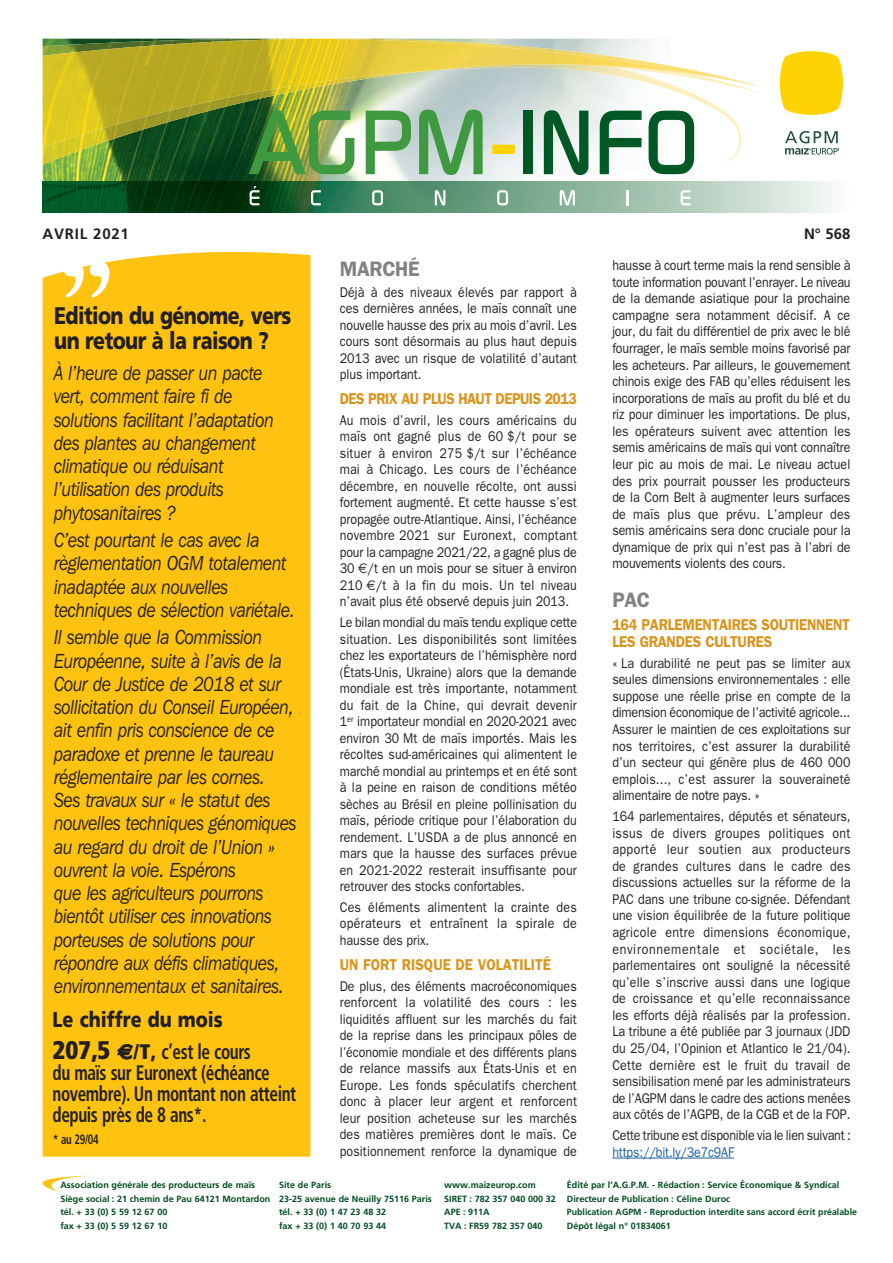
<style>
.page{position:relative;width:893px;height:1263px;background:#fff}
.page>*{position:absolute;margin:0;border:0;box-sizing:border-box;transform-origin:0 0}
.t1{font:900 24px/24.5px "Frutiger";letter-spacing:-.03em;color:#231f20;scale:.82 1}
.t2{font:900 21.6px "Frutiger";color:#231f20;scale:.83 1}
.t3{font:700 condensed 21px/21px "Frutiger";letter-spacing:-.025em;color:#231f20;scale:.82 1}
.Courant_AGPM_info{font:600 21px "Franklin Gothic";letter-spacing:-.015em;color:#808285;scale:.95 1}
.Gros_titre_AGPM_info{font:600 21px "Franklin Gothic";color:#808285;scale:.95 1}
.Edito_AGPM_info{font:italic 20.25px/23.2px "Franklin Gothic IT Cby BT";letter-spacing:-.015em;color:#231f20;scale:.86 1}
.Titre_orange_AGPM_In{font:600 15.75px/16.5px "Franklin Gothic";letter-spacing:-.02em;color:#d8941b;scale:.9 1}
.Titre_orange_AGPM_In-2{font:600 15.75px "Franklin Gothic";letter-spacing:-.02em;color:#d8941b;scale:.89 1}
.Titre_orange_AGPM_In-3{font:600 15.75px "Franklin Gothic";color:#d8941b;scale:.9 1}
.t4{font:700 15px "Frutiger";letter-spacing:.05em;color:#231f20}
.Courant_AGPM_info-2{font:14.1px/16.5px "Franklin Gothic";color:#231f20;text-align:justify;scale:.88 1}
.t5{font:700 condensed 13.5px "Frutiger";color:#231f20;scale:.82 1}
.t6{font:700 9px "Frutiger";color:#004b22}
.s1{font-family:"Euro Sans"}
.s2{color:#175d9e}
.s3{font-weight:900;font-size:25.5px}
.s4{font-family:"Euro Sans";font-stretch:normal}
.s5{font-weight:900}
</style>
<div class="page">
<img style="left:43px;top:78px;width:790px;height:104px">
<svg style="left:249px;top:165px;width:105px;height:9px"></svg>
<svg style="left:366px;top:165px;width:45px;height:9px"></svg>
<svg style="left:419px;top:165px;width:64px;height:10px"></svg>
<div style="left:523px;top:111px;width:10px;height:63px;background:#005824"></div>
<svg style="left:544px;top:165px;width:44px;height:10px"></svg>
<svg style="left:600px;top:165px;width:42px;height:9px"></svg>
<svg style="left:649px;top:165px;width:45px;height:9px"></svg>
<svg style="left:43px;top:182px;width:790px;height:30px;background:#5f8f71"></svg>
<img style="left:43px;top:161px;width:717px;height:4px">
<svg style="left:780px;top:51px;width:63px;height:64px;background:#fed820"></svg>
<svg style="left:785px;top:131px;width:54px;height:24px"></svg>
<img style="left:43px;top:69px;width:718px;height:92px">
<img style="left:43px;top:39px;width:648px;height:109px">
<div style="left:43px;top:251px;width:267px;height:906px;background:#fec210"></div>
<svg style="left:64px;top:261px;width:45px;height:36px"></svg>
<hr style="left:612px;top:1157px;width:122px;height:1px;background:#175d9e">
<svg style="left:42px;top:1175px;width:49px;height:16px"></svg>
<p class="t4" style="left:43px;top:225px;width:88px">AVRIL 2021</p>
<p class="t4" style="left:804px;top:225px;width:48px">N° 568</p>
<p class="Courant_AGPM_info" style="left:340px;top:256px;width:86px">MARCHÉ</p>
<p class="Courant_AGPM_info-2" style="left:340px;top:283px;width:271px">Déjà à des niveaux élevés par rapport à ces dernières années, le maïs connaît une nouvelle hausse des prix au mois d’avril. Les cours sont désormais au plus haut depuis 2013 avec un risque de volatilité d’autant plus important.</p>
<p class="Titre_orange_AGPM_In-2" style="left:340px;top:389px;width:268px">DES PRIX AU PLUS HAUT DEPUIS 2013</p>
<p class="Courant_AGPM_info-2" style="left:340px;top:411px;width:271px">Au mois d’avril, les cours américains du maïs ont gagné plus de 60 $/t pour se situer à environ 275 $/t sur l’échéance mai à Chicago. Les cours de l’échéance décembre, en nouvelle récolte, ont aussi fortement augmenté. Et cette hausse s’est propagée outre-Atlantique. Ainsi, l’échéance novembre 2021 sur Euronext, comptant pour la campagne 2021/22, a gagné plus de 30 <span class="s1">m</span>/t en un mois pour se situer à environ 210 <span class="s1">m</span>/t à la fin du mois. Un tel niveau n’avait plus été observé depuis juin 2013.</p>
<p class="Courant_AGPM_info-2" style="left:340px;top:614px;width:271px">Le bilan mondial du maïs tendu explique cette situation. Les disponibilités sont limitées chez les exportateurs de l’hémisphère nord (États-Unis, Ukraine) alors que la demande mondiale est très importante, notamment du fait de la Chine, qui devrait devenir 1<sup>er</sup> importateur mondial en 2020-2021 avec environ 30 Mt de maïs importés. Mais les récoltes sud-américaines qui alimentent le marché mondial au printemps et en été sont à la peine en raison de conditions météo sèches au Brésil en pleine pollinisation du maïs, période critique pour l’élaboration du rendement. L’USDA a de plus annoncé en mars que la hausse des surfaces prévue en 2021-2022 resterait insuffisante pour retrouver des stocks confortables.</p>
<p class="Courant_AGPM_info-2" style="left:340px;top:898px;width:271px">Ces éléments alimentent la crainte des opérateurs et entraînent la spirale de hausse des prix.</p>
<p class="Titre_orange_AGPM_In-3" style="left:340px;top:955px;width:236px">UN FORT RISQUE DE VOLATILITÉ</p>
<p class="Courant_AGPM_info-2" style="left:340px;top:977px;width:271px">De plus, des éléments macroéconomiques renforcent la volatilité des cours : les liquidités affluent sur les marchés du fait de la reprise dans les principaux pôles de l’économie mondiale et des différents plans de relance massifs aux États-Unis et en Europe. Les fonds spéculatifs cherchent donc à placer leur argent et renforcent leur position acheteuse sur les marchés des matières premières dont le maïs. Ce positionnement renforce la dynamique de</p>
<p class="Courant_AGPM_info-2" style="left:612px;top:257px;width:272px">hausse à court terme mais la rend sensible à toute information pouvant l’enrayer. Le niveau de la demande asiatique pour la prochaine campagne sera notamment décisif. A ce jour, du fait du différentiel de prix avec le blé fourrager, le maïs semble moins favorisé par les acheteurs. Par ailleurs, le gouvernement chinois exige des FAB qu’elles réduisent les incorporations de maïs au profit du blé et du riz pour diminuer les importations. De plus, les opérateurs suivent avec attention les semis américains de maïs qui vont connaître leur pic au mois de mai. Le niveau actuel des prix pourrait pousser les producteurs de la Corn Belt à augmenter leurs surfaces de maïs plus que prévu. L’ampleur des semis américains sera donc cruciale pour la dynamique de prix qui n’est pas à l’abri de mouvements violents des cours.</p>
<p class="Gros_titre_AGPM_info" style="left:612px;top:587px;width:41px">PAC</p>
<p class="Titre_orange_AGPM_In" style="left:612px;top:616px;width:265px">164 PARLEMENTAIRES SOUTIENNENT<br>LES GRANDES CULTURES</p>
<p class="Courant_AGPM_info-2" style="left:612px;top:654px;width:272px">« La durabilité ne peut pas se limiter aux seules dimensions environnementales : elle suppose une réelle prise en compte de la dimension économique de l’activité agricole...<br>Assurer le maintien de ces exploitations sur nos territoires, c’est assurer la durabilité d’un secteur qui génère plus de 460 000 emplois..., c’est assurer la souveraineté alimentaire de notre pays. »</p>
<p class="Courant_AGPM_info-2" style="left:612px;top:808px;width:272px">164 parlementaires, députés et sénateurs, issus de divers groupes politiques ont apporté leur soutien aux producteurs de grandes cultures dans le cadre des discussions actuelles sur la réforme de la PAC dans une tribune co-signée. Défendant une vision équilibrée de la future politique agricole entre dimensions économique, environnementale et sociétale, les parlementaires ont souligné la nécessité qu’elle s’inscrive aussi dans une logique de croissance et qu’elle reconnaissance les efforts déjà réalisés par la profession.<br>La tribune a été publiée par 3 journaux (JDD du 25/04, l’Opinion et Atlantico le 21/04).<br>Cette dernière est le fruit du travail de sensibilisation mené par les administrateurs de l’AGPM dans le cadre des actions menées aux côtés de l’AGPB, de la CGB et de la FOP.</p>
<p class="Courant_AGPM_info-2" style="left:612px;top:1127px;width:272px">Cette tribune est disponible via le lien suivant : <span class="s2">https://bit.ly/3e7c9AF</span></p>
<p class="t1" style="left:54px;top:303px;width:291px">Edition du génome, vers un retour à la raison ?</p>
<p class="Edito_AGPM_info" style="left:54px;top:361px;width:257px">À l’heure de passer un pacte vert, comment faire fi de solutions facilitant l’adaptation des plantes au changement climatique ou réduisant l’utilisation des produits phytosanitaires ?</p>
<p class="Edito_AGPM_info" style="left:54px;top:528px;width:282px">C’est pourtant le cas avec la règlementation OGM totalement inadaptée aux nouvelles techniques de sélection variétale.</p>
<p class="Edito_AGPM_info" style="left:54px;top:625px;width:283px">Il semble que la Commission<br>Européenne, suite à l’avis de la<br>Cour de Justice de 2018 et sur sollicitation du Conseil Européen, ait enfin pris conscience de ce paradoxe et prenne le taureau réglementaire par les cornes.<br>Ses travaux sur « le statut des nouvelles techniques génomiques au regard du droit de l’Union » ouvrent la voie. Espérons<br>que les agriculteurs pourrons bientôt utiliser ces innovations porteuses de solutions pour répondre aux défis climatiques, environnementaux et sanitaires.</p>
<p class="t2" style="left:53px;top:1006px;width:207px">Le chiffre du mois</p>
<p class="t3" style="left:53px;top:1041px;width:299px"><span class="s3">207,5</span> <span class="s4">m</span><span class="s5">/T,</span> c’est le cours<br>du maïs sur Euronext (échéance novembre). Un montant non atteint depuis près de 8 ans*.</p>
<p class="t5" style="left:53px;top:1131px;width:58px">* au 29/04</p>
<p class="t6" style="left:60px;top:1180px;width:196px">Association générale des producteurs de maïs</p>
<p class="t6" style="left:60px;top:1193px;width:212px">Siège social : 21 chemin de Pau 64121 Montardon</p>
<p class="t6" style="left:60px;top:1207px;width:108px">tél. + 33 (0) 5 59 12 67 00</p>
<p class="t6" style="left:60px;top:1220px;width:108px">fax + 33 (0) 5 59 12 67 10</p>
<p class="t6" style="left:279px;top:1180px;width:54px">Site de Paris</p>
<p class="t6" style="left:279px;top:1193px;width:154px">23-25 avenue de Neuilly 75116 Paris</p>
<p class="t6" style="left:279px;top:1207px;width:108px">tél. + 33 (0) 1 47 23 48 32</p>
<p class="t6" style="left:279px;top:1220px;width:108px">fax + 33 (0) 1 40 70 93 44</p>
<p class="t6" style="left:444px;top:1180px;width:93px">www.maizeurop.com</p>
<p class="t6" style="left:444px;top:1193px;width:113px">SIRET : 782 357 040 000 32</p>
<p class="t6" style="left:444px;top:1207px;width:47px">APE : 911A</p>
<p class="t6" style="left:444px;top:1220px;width:100px">TVA : FR59 782 357 040</p>
<p class="t6" style="left:567px;top:1180px;width:274px">Édité par l’A.G.P.M. - Rédaction : Service Économique &amp; Syndical</p>
<p class="t6" style="left:567px;top:1193px;width:165px">Directeur de Publication : Céline Duroc</p>
<p class="t6" style="left:567px;top:1207px;width:292px">Publication AGPM - Reproduction interdite sans accord écrit préalable</p>
<p class="t6" style="left:567px;top:1220px;width:105px">Dépôt légal n° 01834061</p>
</div>
